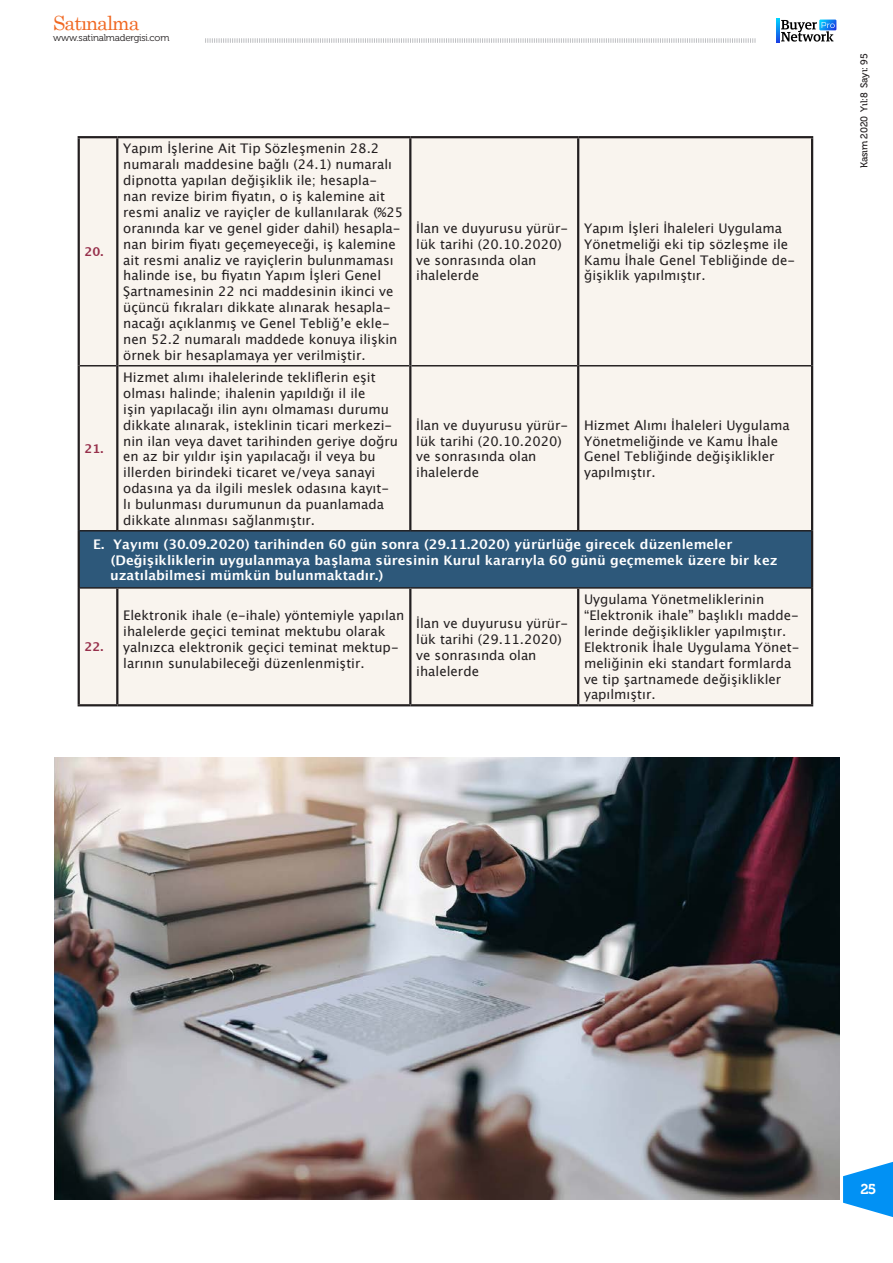
<style>
.page{position:relative;width:893px;height:1263px;background:#fff}
.page>*{position:absolute;margin:0;border:0;box-sizing:border-box;transform-origin:0 0}
.t1{font:19.5px "Century";letter-spacing:-.05em;color:#f06822}
.t2{font:14.25px "Museo 700";color:#fff}
.t3{font:13.2px/15.9px "Lucida Grande";color:#231f20}
.t4{font:700 13.2px/15.9px "Lucida Grande";color:#fff}
.t5{font:700 12.15px "Lucida Grande";color:#97304b}
.t6{font:9.9px "Museo 500";letter-spacing:-.02em;color:#231f20}
.t7{font:9.75px "Museo 300";letter-spacing:-.02em;color:#231f20}
</style>
<div class="page">
<svg style="left:843px;top:1162px;width:50px;height:55px"></svg>
<svg style="left:205px;top:38px;width:551px;height:5px"></svg>
<svg style="left:781px;top:20px;width:55px;height:22px"></svg>
<svg style="left:777px;top:18px;width:2px;height:25px"></svg>
<div style="left:80px;top:138px;width:731px;height:566px;background:#f9f4ee"></div>
<div style="left:79px;top:531px;width:733px;height:57px;background:#2d587a"></div>
<hr style="left:80px;top:365px;width:36px;height:1px;background:#231f20">
<hr style="left:118px;top:365px;width:291px;height:1px;background:#231f20">
<hr style="left:411px;top:365px;width:166px;height:1px;background:#231f20">
<hr style="left:579px;top:365px;width:232px;height:1px;background:#231f20">
<hr style="left:80px;top:530px;width:37px;height:1px;background:#231f20">
<hr style="left:117px;top:530px;width:293px;height:1px;background:#231f20">
<hr style="left:410px;top:530px;width:168px;height:1px;background:#231f20">
<hr style="left:578px;top:530px;width:233px;height:1px;background:#231f20">
<hr style="left:80px;top:587px;width:37px;height:2px;background:#231f20">
<hr style="left:117px;top:587px;width:293px;height:2px;background:#231f20">
<hr style="left:410px;top:587px;width:168px;height:2px;background:#231f20">
<hr style="left:578px;top:587px;width:233px;height:2px;background:#231f20">
<hr style="left:117px;top:136px;width:293px;height:2px;background:#231f20">
<hr style="left:117px;top:704px;width:293px;height:2px;background:#231f20">
<hr style="left:410px;top:136px;width:168px;height:2px;background:#231f20">
<hr style="left:409px;top:138px;width:2px;height:228px;background:#231f20">
<hr style="left:409px;top:366px;width:2px;height:164px;background:#231f20">
<hr style="left:409px;top:589px;width:2px;height:115px;background:#231f20">
<hr style="left:410px;top:704px;width:168px;height:2px;background:#231f20">
<hr style="left:578px;top:136px;width:235px;height:2px;background:#231f20">
<hr style="left:577px;top:138px;width:2px;height:228px;background:#231f20">
<hr style="left:811px;top:138px;width:2px;height:228px;background:#231f20">
<hr style="left:577px;top:366px;width:2px;height:164px;background:#231f20">
<hr style="left:811px;top:366px;width:2px;height:165px;background:#231f20">
<hr style="left:577px;top:589px;width:2px;height:115px;background:#231f20">
<hr style="left:811px;top:588px;width:2px;height:116px;background:#231f20">
<hr style="left:578px;top:704px;width:235px;height:2px;background:#231f20">
<hr style="left:78px;top:136px;width:39px;height:2px;background:#231f20">
<hr style="left:78px;top:138px;width:2px;height:228px;background:#231f20">
<hr style="left:116px;top:138px;width:2px;height:228px;background:#231f20">
<hr style="left:78px;top:366px;width:2px;height:165px;background:#231f20">
<hr style="left:116px;top:366px;width:2px;height:164px;background:#231f20">
<hr style="left:78px;top:531px;width:2px;height:57px;background:#231f20">
<hr style="left:811px;top:531px;width:2px;height:57px;background:#231f20">
<hr style="left:78px;top:588px;width:2px;height:116px;background:#231f20">
<hr style="left:116px;top:589px;width:2px;height:115px;background:#231f20">
<hr style="left:78px;top:704px;width:39px;height:2px;background:#231f20">
<img style="left:54px;top:758px;width:786px;height:441px">
<h1 class="t1" style="left:53px;top:6px;width:88px">Satınalma</h1>
<p class="t7" style="left:53px;top:32px;width:118px">www.satinalmadergisi.com</p>
<p class="t5" style="left:85px;top:242px;width:20px">20.</p>
<p class="t5" style="left:85px;top:439px;width:20px">21.</p>
<p class="t3" style="left:123px;top:141px;width:281px">Yapım İşlerine Ait Tip Sözleşmenin 28.2 numaralı maddesine bağlı (24.1) numaralı dipnotta yapılan değişiklik ile; hesapla&shy;nan revize birim fiyatın, o iş kalemine ait resmi analiz ve rayiçler de kullanılarak (%25 oranında kar ve genel gider dahil) hesapla&shy;nan birim fiyatı geçemeyeceği, iş kalemine ait resmi analiz ve rayiçlerin bulunmaması halinde ise, bu fiyatın Yapım İşleri Genel Şartnamesinin 22 nci maddesinin ikinci ve üçüncü fıkraları dikkate alınarak hesapla&shy;nacağı açıklanmış ve Genel Tebliğ’e ekle&shy;nen 52.2 numaralı maddede konuya ilişkin örnek bir hesaplamaya yer verilmiştir.</p>
<p class="t3" style="left:123px;top:369px;width:276px">Hizmet alımı ihalelerinde tekliflerin eşit olması halinde; ihalenin yapıldığı il ile<br>işin yapılacağı ilin aynı olmaması durumu dikkate alınarak, isteklinin ticari merkezi&shy;nin ilan veya davet tarihinden geriye doğru en az bir yıldır işin yapılacağı il veya bu illerden birindeki ticaret ve/veya sanayi odasına ya da ilgili meslek odasına kayıt&shy;lı bulunması durumunun da puanlamada dikkate alınması sağlanmıştır.</p>
<p class="t3" style="left:416px;top:220px;width:154px">İlan ve duyurusu yürür&shy;lük tarihi (20.10.2020) ve sonrasında olan ihalelerde</p>
<p class="t3" style="left:584px;top:220px;width:213px">Yapım İşleri İhaleleri Uygulama<br>Yönetmeliği eki tip sözleşme ile<br>Kamu İhale Genel Tebliğinde de&shy;ğişiklik yapılmıştır.</p>
<p class="t3" style="left:416px;top:417px;width:154px">İlan ve duyurusu yürür&shy;lük tarihi (20.10.2020) ve sonrasında olan ihalelerde</p>
<p class="t3" style="left:584px;top:417px;width:207px">Hizmet Alımı İhaleleri Uygulama<br>Yönetmeliğinde ve Kamu İhale<br>Genel Tebliğinde değişiklikler yapılmıştır.</p>
<p class="t4" style="left:93px;top:536px;width:641px">E. Yayımı (30.09.2020) tarihinden 60 gün sonra (29.11.2020) yürürlüğe girecek düzenlemeler</p>
<p class="t4" style="left:110px;top:552px;width:669px">(Değişikliklerin uygulanmaya başlama süresinin Kurul kararıyla 60 günü geçmemek üzere bir kez uzatılabilmesi mümkün bulunmaktadır.)</p>
<p class="t5" style="left:85px;top:637px;width:20px">22.</p>
<p class="t3" style="left:123px;top:607px;width:283px">Elektronik ihale (e-ihale) yöntemiyle yapılan ihalelerde geçici teminat mektubu olarak yalnızca elektronik geçici teminat mektup&shy;larının sunulabileceği düzenlenmiştir.</p>
<p class="t3" style="left:416px;top:615px;width:154px">İlan ve duyurusu yürür&shy;lük tarihi (29.11.2020) ve sonrasında olan ihalelerde</p>
<p class="t3" style="left:584px;top:592px;width:217px">Uygulama Yönetmeliklerinin “Elektronik ihale” başlıklı madde&shy;lerinde değişiklikler yapılmıştır.<br>Elektronik İhale Uygulama Yönet&shy;meliğinin eki standart formlarda ve tip şartnamede değişiklikler yapılmıştır.</p>
<p class="t6" style="left:859px;top:168px;width:116px;rotate:-90deg">Kasım 2020 Yıl:8 Sayı: 95</p>
<p class="t2" style="left:860px;top:1181px;width:18px">25</p>
</div>
